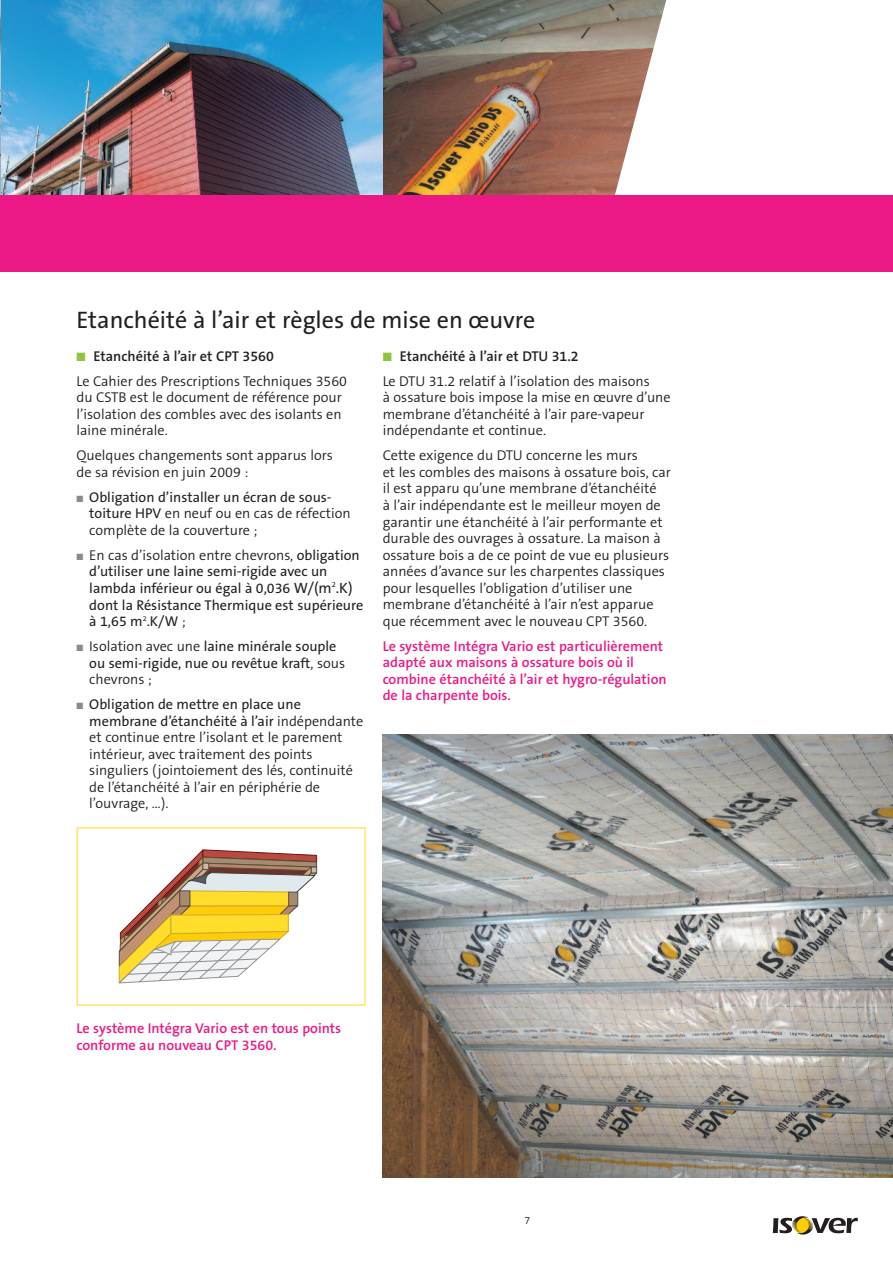
<style>
.page{position:relative;width:893px;height:1263px;background:#fff}
.page>*{position:absolute;margin:0;border:0;box-sizing:border-box;transform-origin:0 0}
.t1{font:24px "The Sans B5 Plain";color:#231f20}
.t2{font:300 14.25px/16.5px "The Sans B4";color:#231f20}
.t3{font:14.25px/16.5px "The Sans B5 Plain";color:#231f20}
.t4{font:600 14.25px/16.5px "The Sans B6";color:#ec1885}
.t5{font:600 14.25px "The Sans B6";color:#231f20}
.t6{font:300 10.5px "The Sans B4";color:#231f20}
.s1{color:#8bc63e}
.s2{color:#888c8f}
.s3{font-family:"The Sans B5 Plain";font-weight:400}
.s4{font-size:15px}
.s5{font-family:"The Sans B4";font-weight:300}
</style>
<div class="page">
<img style="left:383px;top:735px;width:510px;height:443px">
<img style="left:383px;top:0;width:284px;height:196px">
<img style="left:1px;top:0;width:382px;height:196px">
<svg style="left:773px;top:1216px;width:85px;height:18px"></svg>
<div style="left:0;top:196px;width:893px;height:76px;background:#ec1885"></div>
<svg style="left:119px;top:849px;width:199px;height:134px"></svg>
<div style="left:77px;top:827px;width:289px;height:179px;border:2px solid #ffe569"></div>
<h1 class="t1" style="left:77px;top:308px;width:460px">Etanchéité à l’air et règles de mise en œuvre</h1>
<p class="t5" style="left:77px;top:349px;width:199px"><span class="s1">■</span> Etanchéité à l’air et CPT 3560</p>
<p class="t2" style="left:77px;top:373px;width:272px">Le Cahier des Prescriptions Techniques 3560 du CSTB est le document de référence pour l’isolation des combles avec des isolants en laine minérale.</p>
<p class="t2" style="left:77px;top:448px;width:258px">Quelques changements sont apparus lors de sa révision en juin 2009 :</p>
<p class="t3" style="left:77px;top:489px;width:257px"><span class="s2">■</span> Obligation d’installer un écran de sous-</p>
<p class="t2" style="left:89px;top:506px;width:263px"><span class="s3">toiture HPV</span> en neuf ou en cas de réfection complète de la couverture ;</p>
<p class="t2" style="left:77px;top:547px;width:285px"><span class="s2">■</span> En cas d’isolation entre chevrons, <span class="s3">obligation</span></p>
<p class="t3" style="left:89px;top:564px;width:275px">d’utiliser une laine semi-rigide avec un lambda inférieur ou égal à 0,036 <span class="s4">W/(m</span><sup>2</sup><span class="s4">.K) </span>dont la Résistance Thermique est supérieure à 1,65 m<sup>2</sup>.K/W <span class="s5">;</span></p>
<p class="t3" style="left:89px;top:638px;width:257px;text-indent:-13px"><span class="s2">■</span> <span class="s5">Isolation avec une</span> laine minérale souple ou semi-rigide, nue ou revêtue kraft<span class="s5">, sous</span></p>
<p class="t2" style="left:89px;top:671px;width:64px">chevrons ;</p>
<p class="t3" style="left:89px;top:696px;width:276px;text-indent:-13px"><span class="s2">■</span> Obligation de mettre en place une membrane d’étanchéité à l’air <span class="s5">indépendante</span></p>
<p class="t2" style="left:89px;top:729px;width:265px">et continue entre l’isolant et le parement intérieur, avec traitement des points singuliers (jointoiement des lés, continuité de l’étanchéité à l’air en périphérie de l’ouvrage, …).</p>
<p class="t5" style="left:383px;top:349px;width:198px"><span class="s1">■</span> Etanchéité à l’air et DTU 31.2</p>
<p class="t2" style="left:383px;top:373px;width:289px">Le DTU 31.2 relatif à l’isolation des maisons<br>à ossature bois impose la mise en œuvre d’une membrane d’étanchéité à l’air pare-vapeur indépendante et continue.</p>
<p class="t2" style="left:383px;top:448px;width:290px">Cette exigence du DTU concerne les murs<br>et les combles des maisons à ossature bois, car il est apparu qu’une membrane d’étanchéité<br>à l’air indépendante est le meilleur moyen de garantir une étanchéité à l’air performante et durable des ouvrages à ossature. La maison à ossature bois a de ce point de vue eu plusieurs années d’avance sur les charpentes classiques pour lesquelles l’obligation d’utiliser une membrane d’étanchéité à l’air n’est apparue que récemment avec le nouveau CPT 3560.</p>
<p class="t4" style="left:383px;top:638px;width:285px">Le système Intégra Vario est particulièrement adapté aux maisons à ossature bois où il combine étanchéité à l’air et hygro-régulation de la charpente bois.</p>
<p class="t4" style="left:77px;top:1020px;width:266px">Le système Intégra Vario est en tous points conforme au nouveau CPT 3560.</p>
<p class="t6" style="left:524px;top:1215px;width:7px">7</p>
</div>
